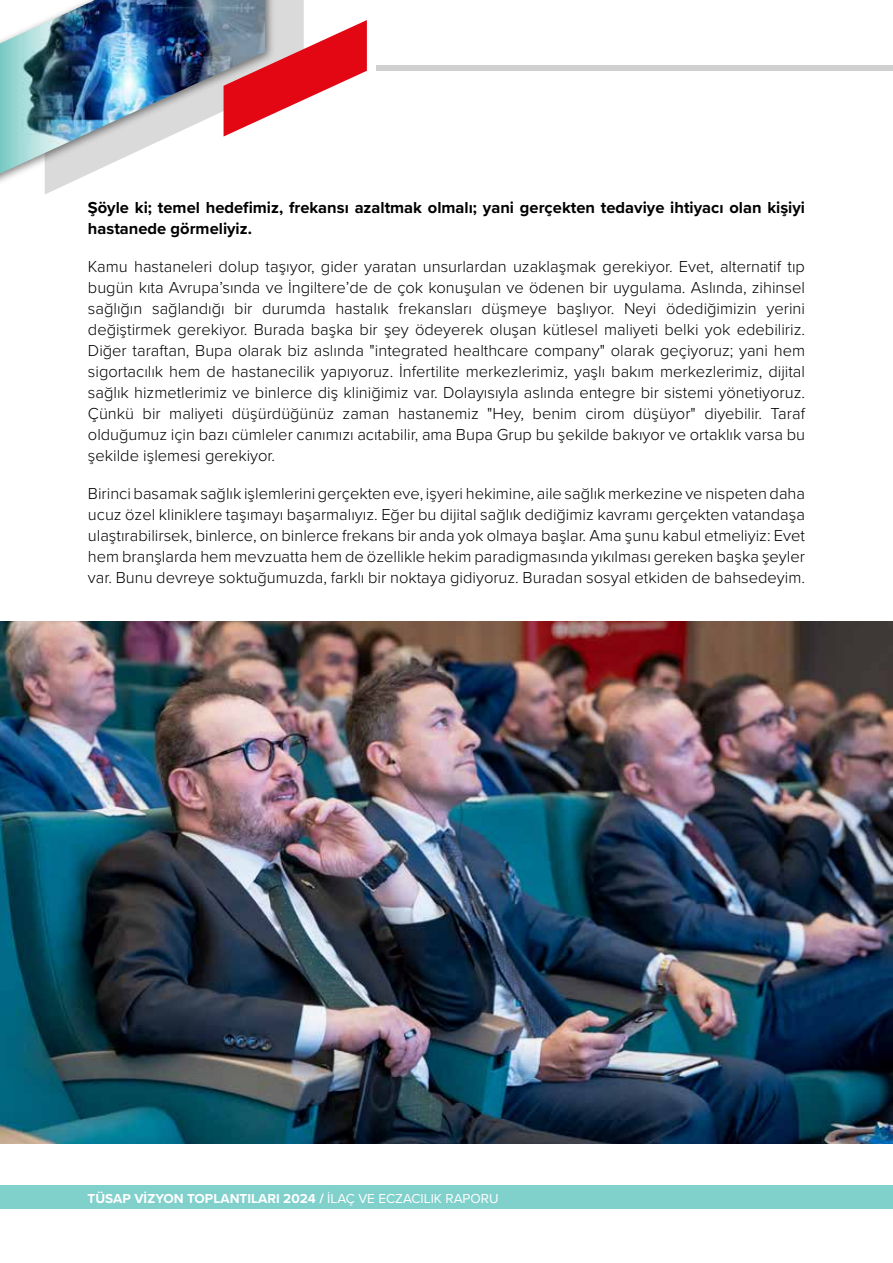
<style>
.page{position:relative;width:893px;height:1263px;background:#fff}
.page>*{position:absolute;margin:0;border:0;box-sizing:border-box;transform-origin:0 0}
.t1{font:300 16.5px/21px "Proxima Nova";color:#000;text-align:justify}
.t2{font:700 16.5px/21px "Proxima Nova";color:#000}
.t3{font:700 13.5px "Proxima Nova";color:#fff}
.s1{font-weight:400}
</style>
<div class="page">
<div style="left:0;top:1186px;width:893px;height:23px;background:#80d0cc"></div>
<svg style="left:45px;top:0;width:259px;height:194px"></svg>
<svg style="left:279px;top:20px;width:88px;height:117px"></svg>
<img style="left:0;top:0;width:279px;height:193px">
<img style="left:0;top:0;width:265px;height:179px">
<div style="left:377px;top:66px;width:516px;height:5px;background:#d0d0d0"></div>
<img style="left:0;top:621px;width:893px;height:522px">
<p class="t2" style="left:88px;top:197px;width:719px">Şöyle ki; temel hedefimiz, frekansı azaltmak olmalı; yani gerçekten tedaviye ihtiyacı olan kişiyi hastanede görmeliyiz.</p>
<p class="t1" style="left:88px;top:255px;width:719px">Kamu hastaneleri dolup taşıyor, gider yaratan unsurlardan uzaklaşmak gerekiyor. Evet, alternatif tıp bugün kıta Avrupa’sında ve İngiltere’de de çok konuşulan ve ödenen bir uygulama. Aslında, zihinsel sağlığın sağlandığı bir durumda hastalık frekansları düşmeye başlıyor. Neyi ödediğimizin yerini değiştirmek gerekiyor. Burada başka bir şey ödeyerek oluşan kütlesel maliyeti belki yok edebiliriz.<br>Diğer taraftan, Bupa olarak biz aslında "integrated healthcare company" olarak geçiyoruz; yani hem sigortacılık hem de hastanecilik yapıyoruz. İnfertilite merkezlerimiz, yaşlı bakım merkezlerimiz, dijital sağlık hizmetlerimiz ve binlerce diş kliniğimiz var. Dolayısıyla aslında entegre bir sistemi yönetiyoruz.<br>Çünkü bir maliyeti düşürdüğünüz zaman hastanemiz "Hey, benim cirom düşüyor" diyebilir. Taraf olduğumuz için bazı cümleler canımızı acıtabilir, ama Bupa Grup bu şekilde bakıyor ve ortaklık varsa bu şekilde işlemesi gerekiyor.</p>
<p class="t1" style="left:88px;top:482px;width:719px">Birinci basamak sağlık işlemlerini gerçekten eve, işyeri hekimine, aile sağlık merkezine ve nispeten daha ucuz özel kliniklere taşımayı başarmalıyız. Eğer bu dijital sağlık dediğimiz kavramı gerçekten vatandaşa ulaştırabilirsek, binlerce, on binlerce frekans bir anda yok olmaya başlar. Ama şunu kabul etmeliyiz: Evet hem branşlarda hem mevzuatta hem de özellikle hekim paradigmasında yıkılması gereken başka şeyler var. Bunu devreye soktuğumuzda, farklı bir noktaya gidiyoruz. Buradan sosyal etkiden de bahsedeyim.</p>
<p class="t3" style="left:88px;top:1188px;width:412px">TÜSAP VİZYON TOPLANTILARI 2024 / <span class="s1">İLAÇ VE ECZACILIK RAPORU</span></p>
</div>
